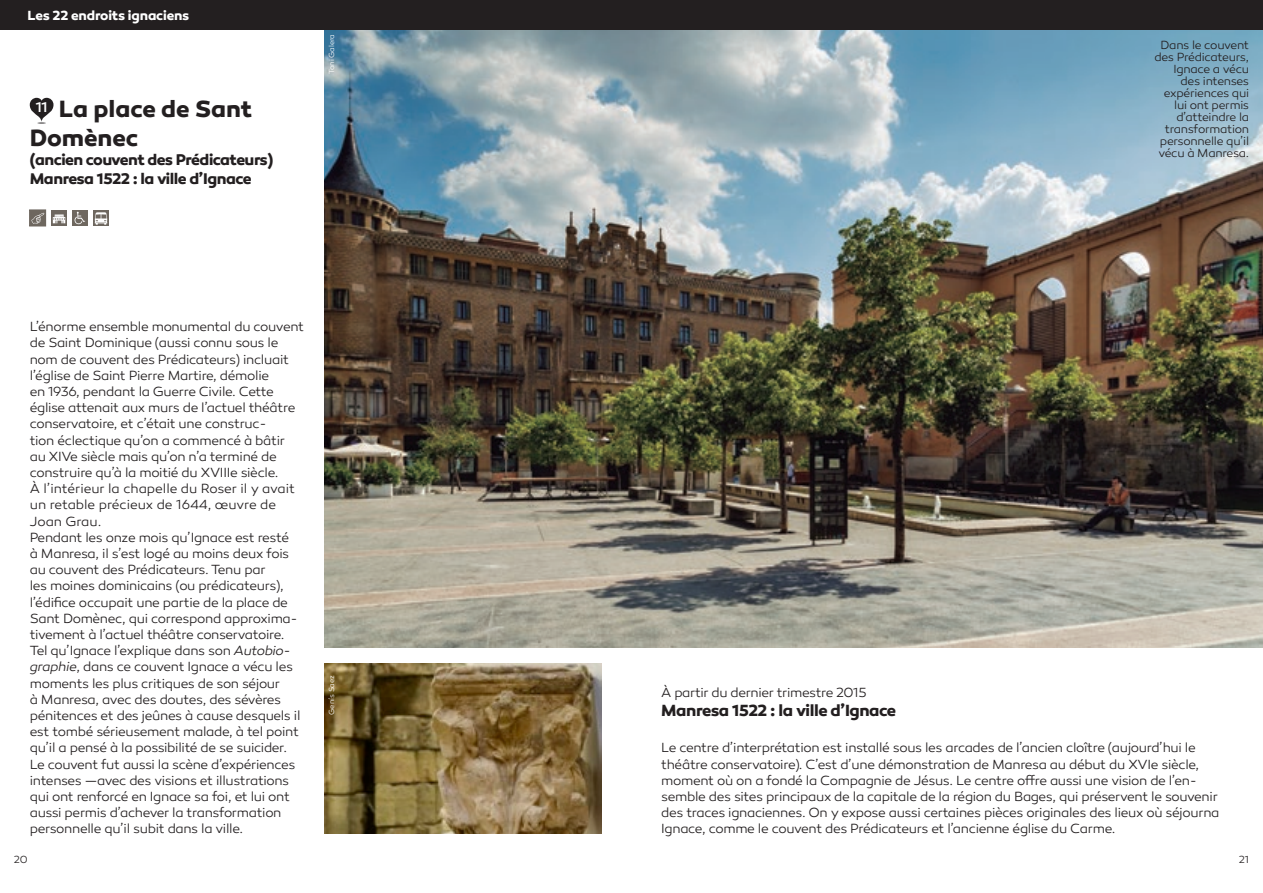
<style>
.page{position:relative;width:1263px;height:893px;background:#fff}
.page>*{position:absolute;margin:0;border:0;box-sizing:border-box;transform-origin:0 0}
.t1{font:700 24px/28.8px "Canaro";letter-spacing:-.005em;color:#231f20}
.t2{font:700 16.5px "Canaro";letter-spacing:-.03em;color:#231f20}
.t3{font:700 15.75px/18.9px "Canaro";letter-spacing:-.035em;color:#231f20}
.t4{font:300 13.5px/16.2px "Canaro";letter-spacing:-.025em;color:#231f20}
.t5{font:700 13.5px "Canaro";letter-spacing:-.015em;color:#fff}
.t6{font:300 12px/12px "Canaro";letter-spacing:-.025em;color:#231f20;text-align:right}
.t7{font:300 10.5px "Canaro";color:#231f20}
.t8{font:300 7.5px "Canaro";letter-spacing:-.015em;color:#fff}
.s1{font-style:italic}
</style>
<div class="page">
<img style="left:324px;top:663px;width:278px;height:170px">
<img style="left:324px;top:30px;width:939px;height:617px">
<div style="left:0;top:0;width:1263px;height:30px;background:#231f20"></div>
<div style="left:30px;top:210px;width:15px;height:16px;background:#6e675f"></div>
<div style="left:29px;top:210px;width:17px;height:16px;border:1px solid #6e675f"></div>
<svg style="left:31px;top:213px;width:13px;height:11px"></svg>
<svg style="left:53px;top:212px;width:12px;height:12px"></svg>
<div style="left:51px;top:210px;width:16px;height:16px;border:1px solid #6e675f"></div>
<svg style="left:53px;top:214px;width:12px;height:9px"></svg>
<div style="left:72px;top:210px;width:16px;height:16px;background:#6e675f"></div>
<svg style="left:75px;top:212px;width:10px;height:12px"></svg>
<div style="left:93px;top:210px;width:16px;height:16px;border:1px solid #6e675f"></div>
<svg style="left:95px;top:212px;width:12px;height:13px"></svg>
<svg style="left:30px;top:98px;width:23px;height:26px"></svg>
<p class="t5" style="left:28px;top:7px;width:163px">Les 22 endroits ignaciens</p>
<h1 class="t1" style="left:30px;top:94px;width:224px"><sup>11</sup> La place de Sant<br>Domènec</h1>
<p class="t3" style="left:30px;top:150px;width:245px">(ancien couvent des Prédicateurs)<br>Manresa 1522 : la ville d’Ignace</p>
<p class="t8" style="left:327px;top:74px;width:42px;rotate:-90deg">Toni Galera</p>
<p class="t4" style="left:30px;top:319px;width:276px">L’énorme ensemble monumental du couvent de Saint Dominique (aussi connu sous le nom de couvent des Prédicateurs) incluait l’église de Saint Pierre Martire, démolie<br>en 1936, pendant la Guerre Civile. Cette église attenait aux murs de l’actuel théâtre conservatoire, et c’était une construc-<br>tion éclectique qu’on a commencé à bâtir au XIVe siècle mais qu’on n’a terminé de construire qu’à la moitié du XVIIIe siècle.<br>À l’intérieur la chapelle du Roser il y avait un retable précieux de 1644, œuvre de Joan Grau.<br>Pendant les onze mois qu’Ignace est resté<br>à Manresa, il s’est logé au moins deux fois au couvent des Prédicateurs. Tenu par<br>les moines dominicains (ou prédicateurs), l’édifice occupait une partie de la place de Sant Domènec, qui correspond approxima&shy;tivement à l’actuel théâtre conservatoire.<br>Tel qu’Ignace l’explique dans son <span class="s1">Autobio&shy;graphie</span>, dans ce couvent Ignace a vécu les moments les plus critiques de son séjour<br>à Manresa, avec des doutes, des sévères pénitences et des jeûnes à cause desquels il est tombé sérieusement malade, à tel point qu’il a pensé à la possibilité de se suicider.<br>Le couvent fut aussi la scène d’expériences intenses —avec des visions et illustrations qui ont renforcé en Ignace sa foi, et lui ont aussi permis d’achever la transformation personnelle qu’il subit dans la ville.</p>
<p class="t8" style="left:327px;top:714px;width:41px;rotate:-90deg">Genís Saez</p>
<p class="t6" style="left:1154px;top:39px;width:96px">Dans le couvent des Prédicateurs,<br>Ignace a vécu des intenses expériences qui lui ont permis d’atteindre la transformation personnelle qu’il vécu à Manresa.</p>
<p class="t4" style="left:661px;top:684px;width:207px">À partir du dernier trimestre 2015</p>
<p class="t2" style="left:661px;top:700px;width:236px">Manresa 1522 : la ville d’Ignace</p>
<p class="t4" style="left:661px;top:740px;width:560px">Le centre d’interprétation est installé sous les arcades de l’ancien cloître (aujourd’hui le théâtre conservatoire). C’est d’une démonstration de Manresa au début du XVIe siècle, moment où on a fondé la Compagnie de Jésus. Le centre offre aussi une vision de l’en&shy;semble des sites principaux de la capitale de la région du Bages, qui préservent le souvenir des traces ignaciennes. On y expose aussi certaines pièces originales des lieux où séjourna Ignace, comme le couvent des Prédicateurs et l’ancienne église du Carme.</p>
<p class="t7" style="left:14px;top:853px;width:16px">20</p>
<p class="t7" style="left:1239px;top:853px;width:12px">21</p>
</div>
